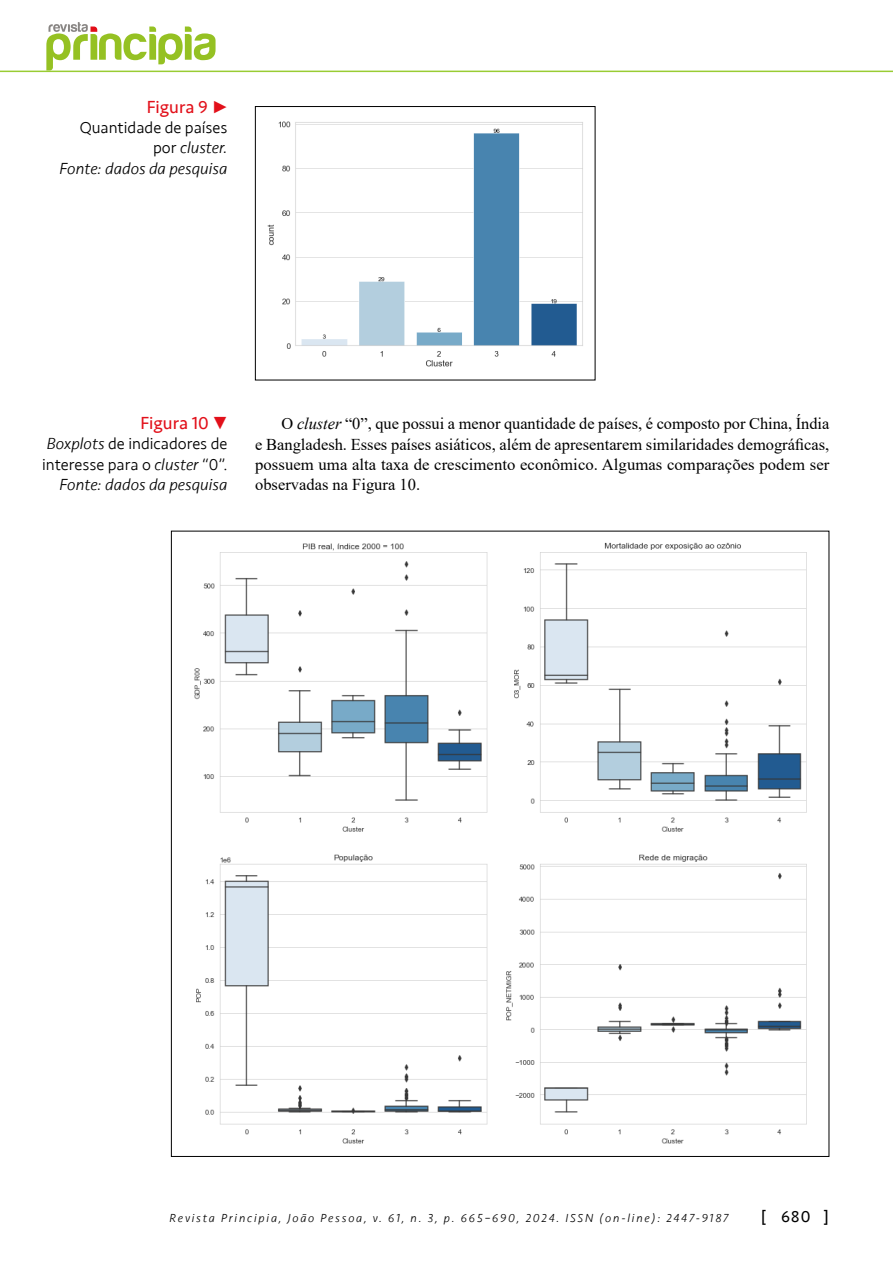
<style>
.page{position:relative;width:893px;height:1263px;background:#fff}
.page>*{position:absolute;margin:0;border:0;box-sizing:border-box;transform-origin:0 0}
.t1{font:18px "Seravek";color:#e2101a}
.t2{font:16.5px/20.2px "Times New Roman";letter-spacing:.005em;color:#000;text-align:justify}
.t3{font:italic 300 16.5px/20.2px "Seravek";color:#000;text-align:right}
.t4{font:16.5px "Seravek";color:#000}
.t5{font:italic 300 12px "Seravek";letter-spacing:.15em;color:#000}
.s1{font-style:normal}
.s2{font-style:italic}
</style>
<div class="page">
<hr style="left:0;top:71px;width:893px;height:1px;background:#9c3">
<img style="left:267px;top:121px;width:316px;height:246px">
<div style="left:255px;top:106px;width:340px;height:274px;border:1px solid #000"></div>
<img style="left:194px;top:542px;width:613px;height:602px">
<svg style="left:46px;top:22px;width:170px;height:49px"></svg>
<p class="t1" style="left:147px;top:93px;width:82px">Figura 9 •</p>
<p class="t3" style="left:60px;top:118px;width:169px"><span class="s1">Quantidade de países por</span> cluster.<br>Fonte: dados da pesquisa</p>
<p class="t1" style="left:140px;top:409px;width:89px">Figura 10 •</p>
<p class="t3" style="left:42px;top:434px;width:187px">Boxplots <span class="s1">de indicadores de interesse para o</span> cluster <span class="s1">“0”.<br></span>Fonte: dados da pesquisa</p>
<p class="t2" style="left:255px;top:413px;width:576px;text-indent:26px">O <span class="s2">cluster</span> “0”, que possui a menor quantidade de países, é composto por China, Índia e Bangladesh. Esses países asiáticos, além de apresentarem similaridades demográficas, possuem uma alta taxa de crescimento econômico. Algumas comparações podem ser observadas na Figura 10.</p>
<p class="t5" style="left:170px;top:1211px;width:561px">Revista Principia, João Pessoa, v. 61, n. 3, p. 665–690, 2024. ISSN (on-line): 2447-9187</p>
<p class="t4" style="left:761px;top:1204px;width:70px">[ 680 ]</p>
</div>
